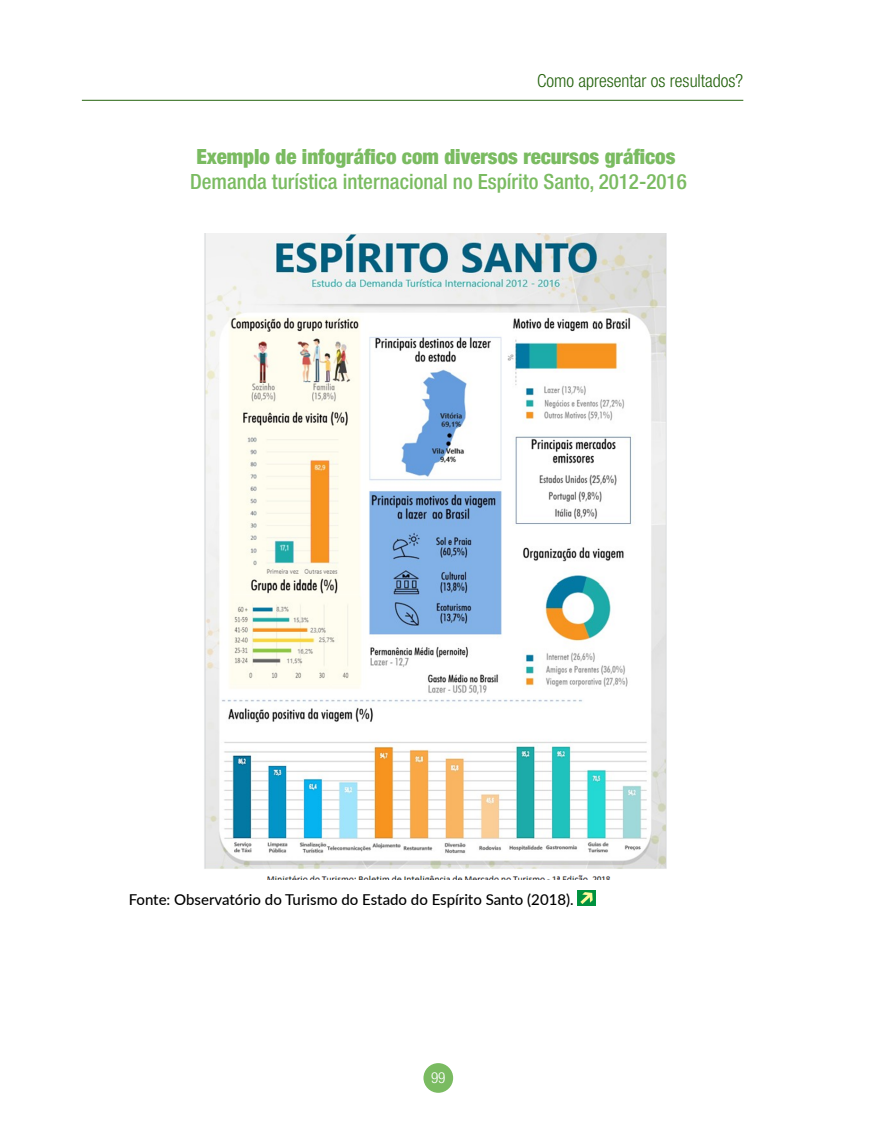
<style>
.page{position:relative;width:872px;height:1127px;background:#fff}
.page>*{position:absolute;margin:0;border:0;box-sizing:border-box;transform-origin:0 0}
.t1{font:500 condensed 21px "Helvetica Neue LT Std";color:#7abb61}
.t2{font:900 condensed 21px "Helvetica Neue LT Std";color:#7abb61}
.t3{font:300 condensed 18px "Helvetica Neue LT Std";color:#25630e}
.t4{font:300 condensed 15.15px "Helvetica Neue LT Std";color:#fff}
.t5{font:500 15px "Lato";color:#000}
</style>
<div class="page">
<div style="left:423px;top:1063px;width:30px;height:30px;background:#7abb61;border-radius:50%"></div>
<hr style="left:82px;top:100px;width:661px;height:1px;background:#25630e">
<img style="left:204px;top:233px;width:463px;height:647px">
<img style="left:577px;top:890px;width:18px;height:15px">
<p class="t3" style="left:537px;top:71px;width:207px">Como apresentar os resultados?</p>
<h1 class="t2" style="left:196px;top:143px;width:480px">Exemplo de infográfico com diversos recursos gráficos</h1>
<h1 class="t1" style="left:190px;top:169px;width:498px">Demanda turística internacional no Espírito Santo, 2012-2016</h1>
<p class="t5" style="left:129px;top:889px;width:446px">Fonte: Observatório do Turismo do Estado do Espírito Santo (2018).</p>
<p class="t4" style="left:431px;top:1069px;width:16px">99</p>
</div>
